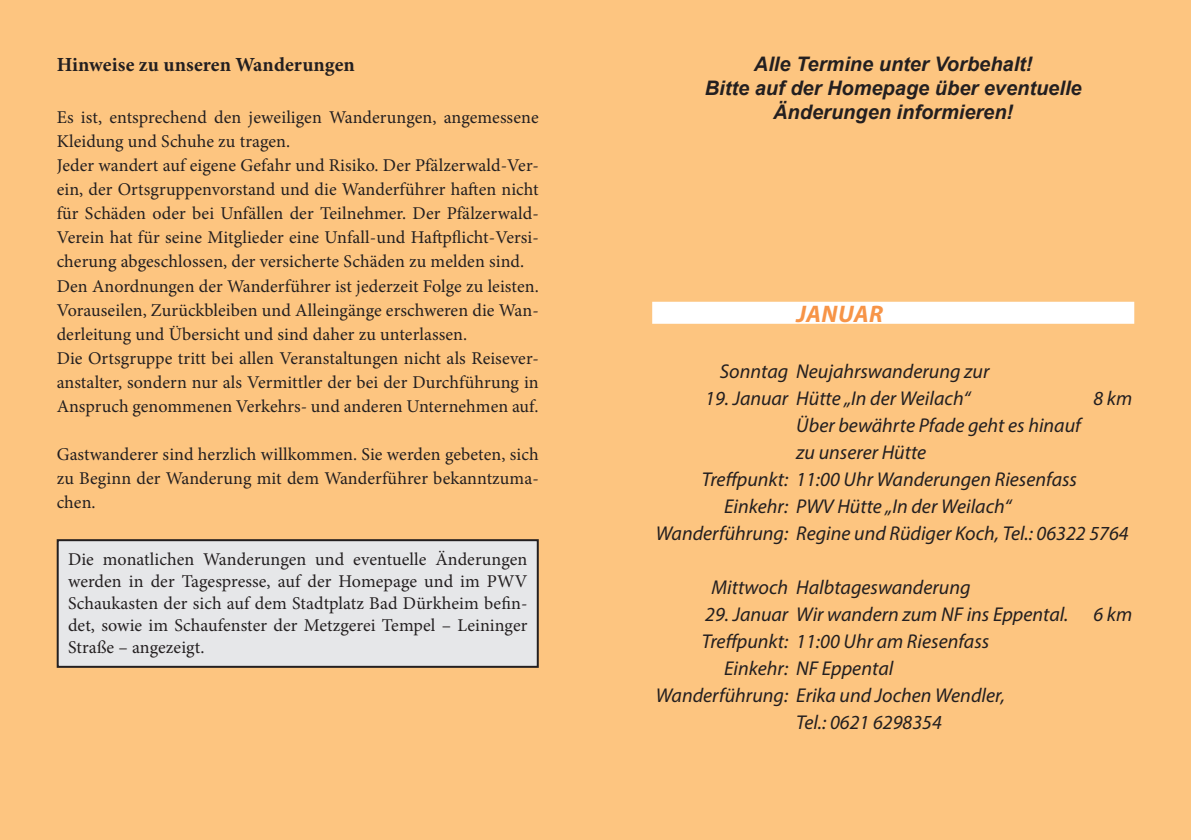
<style>
.page{position:relative;width:1191px;height:840px;background:#fff}
.page>*{position:absolute;margin:0;border:0;box-sizing:border-box;transform-origin:0 0}
.t1{font:italic 700 24px "Myriad Pro";letter-spacing:.02em;color:#f79447}
.t2{font:italic 20px "Myriad Pro";color:#231f20}
.t3{font:italic 700 20px/24px "Arial";color:#231f20;text-align:center}
.t4{font:700 20px "Minion Pro";letter-spacing:.005em;color:#231f20}
.t5{font:18px/24px "Minion Pro";letter-spacing:.005em;color:#231f20;text-align:justify}
</style>
<div class="page">
<div style="left:0;top:0;width:1191px;height:839px;background:#fdc580"></div>
<div style="left:652px;top:301px;width:482px;height:22px;background:#fff"></div>
<div style="left:58px;top:540px;width:480px;height:126px;background:#e6e7e9"></div>
<div style="left:57px;top:539px;width:482px;height:128px;border:2px solid #231f20"></div>
<p class="t4" style="left:57px;top:51px;width:300px">Hinweise zu unseren Wanderungen</p>
<p class="t5" style="left:57px;top:106px;width:483px;text-align:left">Es ist, entsprechend den jeweiligen Wanderungen, angemessene Kleidung und Schuhe zu tragen.<br>Jeder wandert auf eigene Gefahr und Risiko. Der Pfälzerwald-Ver&shy;ein, der Ortsgruppenvorstand und die Wanderführer haften nicht für Schäden oder bei Unfällen der Teilnehmer. Der Pfälzerwald-Verein hat für seine Mitglieder eine Unfall-und Haftpflicht-Versi&shy;cherung abgeschlossen, der versicherte Schäden zu melden sind.<br>Den Anordnungen der Wanderführer ist jederzeit Folge zu leisten.<br>Vorauseilen, Zurückbleiben und Alleingänge erschweren die Wan&shy;derleitung und Übersicht und sind daher zu unterlassen.<br>Die Ortsgruppe tritt bei allen Veranstaltungen nicht als Reisever&shy;anstalter, sondern nur als Vermittler der bei der Durchführung in Anspruch genommenen Verkehrs- und anderen Unternehmen auf.</p>
<p class="t5" style="left:57px;top:442px;width:483px">Gastwanderer sind herzlich willkommen. Sie werden gebeten, sich zu Beginn der Wanderung mit dem Wanderführer bekanntzuma&shy;chen.</p>
<p class="t5" style="left:68px;top:548px;width:461px;line-height:22px">Die monatlichen Wanderungen und eventuelle Änderungen werden in der Tagespresse, auf der Homepage und im PWV Schaukasten der sich auf dem Stadtplatz Bad Dürkheim befin&shy;det, sowie im Schaufenster der Metzgerei Tempel – Leininger Straße – angezeigt.</p>
<p class="t3" style="left:705px;top:53px;width:378px">Alle Termine unter Vorbehalt!<br>Bitte auf der Homepage über eventuelle<br>Änderungen informieren!</p>
<h1 class="t1" style="left:796px;top:298px;width:88px">JANUAR</h1>
<p class="t2" style="left:719px;top:358px;width:271px">Sonntag Neujahrswanderung zur</p>
<p class="t2" style="left:705px;top:385px;width:266px">19. Januar Hütte „In der Weilach“</p>
<p class="t2" style="left:1093px;top:385px;width:40px">8 km</p>
<p class="t2" style="left:796px;top:412px;width:286px">Über bewährte Pfade geht es hinauf</p>
<p class="t2" style="left:796px;top:439px;width:132px">zu unserer Hütte</p>
<p class="t2" style="left:702px;top:466px;width:376px">Treffpunkt: 11:00 Uhr Wanderungen Riesenfass</p>
<p class="t2" style="left:724px;top:493px;width:289px">Einkehr: PWV Hütte „In der Weilach“</p>
<p class="t2" style="left:656px;top:520px;width:474px">Wanderführung: Regine und Rüdiger Koch, Tel.: 06322 5764</p>
<p class="t2" style="left:711px;top:574px;width:260px">Mittwoch Halbtageswanderung</p>
<p class="t2" style="left:705px;top:601px;width:429px">29. Januar Wir wandern zum NF ins Eppental. 6 km</p>
<p class="t2" style="left:702px;top:628px;width:289px">Treffpunkt: 11:00 Uhr am Riesenfass</p>
<p class="t2" style="left:724px;top:655px;width:171px">Einkehr: NF Eppental</p>
<p class="t2" style="left:656px;top:682px;width:351px">Wanderführung: Erika und Jochen Wendler,</p>
<p class="t2" style="left:796px;top:709px;width:147px">Tel.: 0621 6298354</p>
</div>
